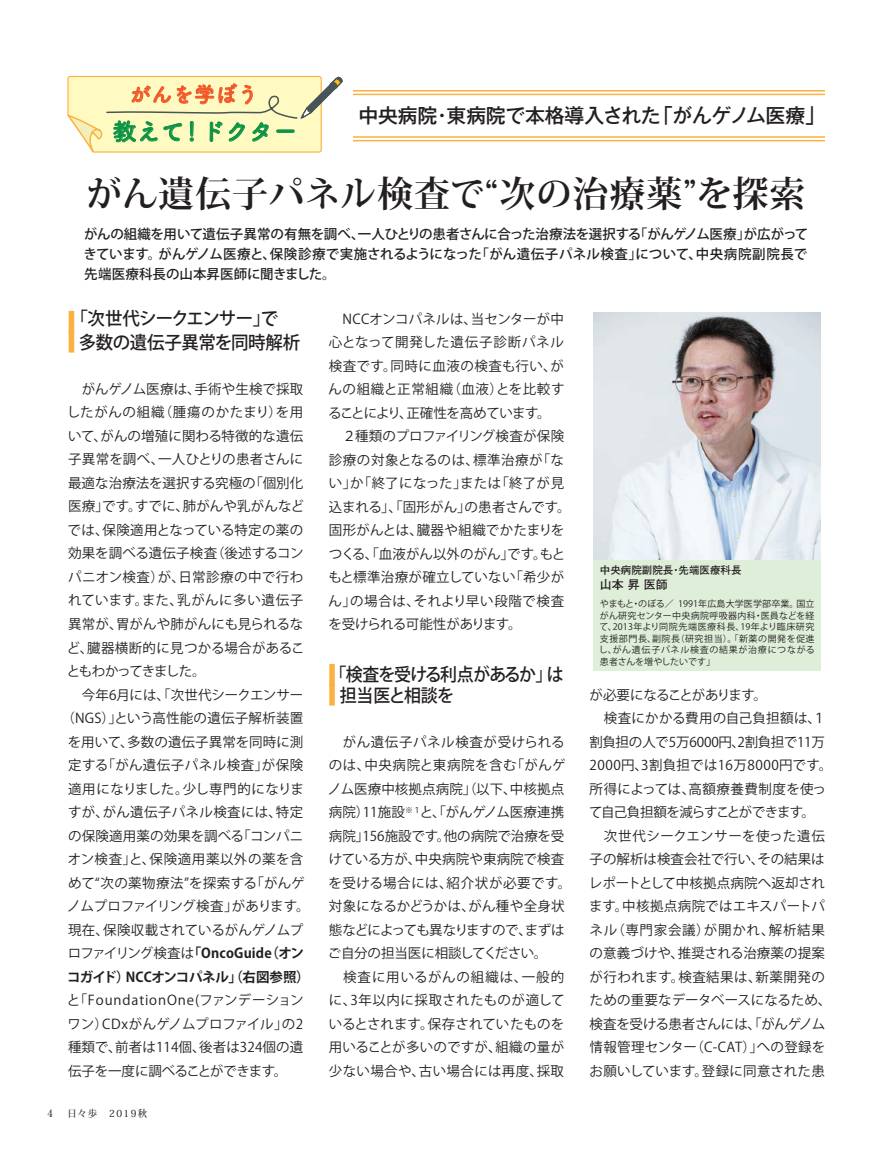
<style>
.page{position:relative;width:893px;height:1149px;background:#fff}
.page>*{position:absolute;margin:0;border:0;box-sizing:border-box;transform-origin:0 0}
.t1{font:700 36px "Koz Min Pro";letter-spacing:.015em;color:#231f20}
.t2{font:700 24px "Tsuku A Rd Gothic";color:#0d9344}
.t3{font:700 21px "Tsuku A Rd Gothic";letter-spacing:.025em;color:#f15929}
.t4{font:500 19.8px "Gothic MB101 Pr 5";letter-spacing:-.01em;color:#231f20}
.t5{font:500 18px "Koz Go Pro";letter-spacing:-.035em;color:#231f20}
.t6{font:500 18px "Koz Go Pro";letter-spacing:-.065em;color:#231f20;scale:.94 1}
.t7{font:500 18px "Koz Go Pro";letter-spacing:-.035em;color:#231f20;scale:.94 1}
.t8{font:13.5px/23.5px "Koz Go Pro";letter-spacing:.01em;color:#231f20}
.t9{font:500 13.5px/19.8px "Koz Go Pro";letter-spacing:.005em;color:#231f20;text-align:justify}
.t10{font:13.5px "Koz Go Pro";letter-spacing:-.01em;color:#231f20}
.t11{font:13.5px "Koz Go Pro";letter-spacing:.03em;color:#231f20}
.t12{font:13.5px "Koz Go Pro";letter-spacing:.035em;color:#231f20}
.t13{font:700 13.5px "Koz Go Pro";color:#231f20}
.t14{font:700 13.5px "Koz Go Pro";letter-spacing:-.03em;color:#231f20}
.t15{font:13.5px "Koz Go Pro";letter-spacing:-.025em;color:#231f20}
.t16{font:13.5px "Koz Go Pro";letter-spacing:.055em;color:#231f20}
.t17{font:13.5px "Koz Go Pro";letter-spacing:.04em;color:#231f20}
.t18{font:13.5px "Koz Go Pro";letter-spacing:.045em;color:#231f20}
.t19{font:13.5px "Koz Go Pro";letter-spacing:-.08em;color:#231f20}
.t20{font:700 12px "Futo Go B101 Pro";color:#231f20}
.t21{font:11.1px "Century";color:#231f20;scale:.95 1}
.t22{font:700 10.5px "Futo Go B101 Pro";color:#231f20}
.t23{font:500 9.75px "Koz Min Pro";letter-spacing:.15em;color:#231f20;scale:.95 1}
.t24{font:9px/11.6px "Koz Go Pro";letter-spacing:.06em;color:#231f20;text-align:justify}
.s1{font-size:27px;color:#fbb03f}
.s2{font-weight:400}
</style>
<div class="page">
<hr style="left:353px;top:94px;width:472px;height:1px;background:#fbb03f">
<hr style="left:353px;top:90px;width:472px;height:1px;background:#fbb03f">
<hr style="left:353px;top:136px;width:472px;height:2px;background:#fbb03f">
<hr style="left:353px;top:140px;width:472px;height:1px;background:#fbb03f">
<svg style="left:67px;top:75px;width:275px;height:78px;background:#efe9b6"></svg>
<img style="left:594px;top:312px;width:227px;height:248px">
<div style="left:594px;top:560px;width:227px;height:110px;background:#deeed9"></div>
<h3 class="t3" style="left:130px;top:78px;width:130px">がんを学ぼう</h3>
<h2 class="t2" style="left:113px;top:113px;width:186px">教えて！ドクター</h2>
<h3 class="t4" style="left:358px;top:99px;width:468px">中央病院・東病院で本格導入された「がんゲノム医療」</h3>
<h1 class="t1" style="left:86px;top:167px;width:721px">がん遺伝子パネル検査で“次の治療薬”を探索</h1>
<p class="t9" style="left:84px;top:224px;width:726px">がんの組織を用いて遺伝子異常の有無を調べ、一人ひとりの患者さんに合った治療法を選択する「がんゲノム医療」が広がってきています。がんゲノム医療と、保険診療で実施されるようになった「がん遺伝子パネル検査」について、中央病院副院長で先端医療科長の山本昇医師に聞きました。</p>
<h3 class="t5" style="left:68px;top:307px;width:212px"><span class="s1">■</span>「次世代シークエンサー」で</h3>
<h3 class="t5" style="left:68px;top:330px;width:234px"><span class="s1">■</span> 多数の遺伝子異常を同時解析</h3>
<p class="t8" style="left:68px;top:377px;width:237px">　がんゲノム医療は、手術や生検で採取</p>
<p class="t16" style="left:67px;top:403px;width:238px">したがんの組織（腫瘍のかたまり）を用</p>
<p class="t8" style="left:68px;top:424px;width:237px">いて、がんの増殖に関わる特徴的な遺伝</p>
<p class="t8" style="left:68px;top:448px;width:237px">子異常を調べ、一人ひとりの患者さんに</p>
<p class="t8" style="left:68px;top:471px;width:237px">最適な治療法を選択する究極の「個別化</p>
<p class="t8" style="left:68px;top:495px;width:238px">医療」です。すでに、肺がんや乳がんなど</p>
<p class="t8" style="left:68px;top:518px;width:237px">では、保険適用となっている特定の薬の</p>
<p class="t8" style="left:68px;top:542px;width:237px">効果を調べる遺伝子検査（後述するコン</p>
<p class="t17" style="left:68px;top:568px;width:237px">パニオン検査）が、日常診療の中で行わ</p>
<p class="t12" style="left:68px;top:591px;width:237px">れています。また、乳がんに多い遺伝子</p>
<p class="t8" style="left:68px;top:612px;width:237px">異常が、胃がんや肺がんにも見られるな</p>
<p class="t8" style="left:67px;top:636px;width:239px">ど、臓器横断的に見つかる場合があるこ</p>
<p class="t19" style="left:67px;top:662px;width:140px">ともわかってきました。</p>
<p class="t10" style="left:68px;top:685px;width:237px">　今年6月には、「次世代シークエンサー</p>
<p class="t8" style="left:62px;top:706px;width:243px">（NGS）」という高性能の遺伝子解析装置</p>
<p class="t8" style="left:68px;top:730px;width:237px">を用いて、多数の遺伝子異常を同時に測</p>
<p class="t12" style="left:68px;top:756px;width:237px">定する「がん遺伝子パネル検査」が保険</p>
<p class="t8" style="left:68px;top:777px;width:237px">適用になりました。少し専門的になりま</p>
<p class="t11" style="left:68px;top:803px;width:237px">すが、がん遺伝子パネル検査には、特定</p>
<p class="t8" style="left:68px;top:824px;width:237px">の保険適用薬の効果を調べる「コンパニ</p>
<p class="t18" style="left:68px;top:850px;width:237px">オン検査」と、保険適用薬以外の薬を含</p>
<p class="t11" style="left:68px;top:873px;width:238px">めて“次の薬物療法”を探索する「がんゲ</p>
<p class="t15" style="left:67px;top:897px;width:244px">ノムプロファイリング検査」があります。</p>
<p class="t10" style="left:68px;top:920px;width:237px">現在、保険収載されているがんゲノムプ</p>
<p class="t13" style="left:68px;top:944px;width:238px"><span class="s2">ロファイリング検査は</span>「OncoGuide（オン</p>
<p class="t14" style="left:67px;top:967px;width:244px">コガイド）NCCオンコパネル」（右図参照）</p>
<p class="t8" style="left:67px;top:988px;width:238px;text-align:justify">と「FoundationOne(ファンデーションワン）CDxがんゲノムプロファイル」の2種類で、前者は114個、後者は324個の遺伝子を一度に調べることができます。</p>
<p class="t21" style="left:47px;top:1103px;width:8px">4</p>
<p class="t23" style="left:68px;top:1105px;width:85px">日々歩　2019秋</p>
<p class="t8" style="left:328px;top:307px;width:244px">　NCCオンコパネルは、当センターが中心となって開発した遺伝子診断パネル検査です。同時に血液の検査も行い、がんの組織と正常組織（血液）とを比較することにより、正確性を高めています。<br>　２種類のプロファイリング検査が保険診療の対象となるのは、標準治療が「ない」か「終了になった」または「終了が見込まれる」、「固形がん」の患者さんです。固形がんとは、臓器や組織でかたまりをつくる、「血液がん以外のがん」です。もともと標準治療が確立していない「希少がん」の場合は、それより早い段階で検査を受けられる可能性があります。</p>
<h3 class="t6" style="left:329px;top:662px;width:251px"><span class="s1">■</span>「検査を受ける利点があるか」は</h3>
<h3 class="t7" style="left:329px;top:683px;width:135px"><span class="s1">■</span> 担当医と相談を</h3>
<p class="t8" style="left:328px;top:730px;width:245px;text-indent:15px">がん遺伝子パネル検査が受けられるのは、中央病院と東病院を含む「がんゲノム医療中核拠点病院」（以下、中核拠点病院）11施設<sup>※１</sup>と、「がんゲノム医療連携病院」156施設です。他の病院で治療を受けている方が、中央病院や東病院で検査を受ける場合には、紹介状が必要です。対象になるかどうかは、がん種や全身状態などによっても異なりますので、まずはご自分の担当医に相談してください。<br>　検査に用いるがんの組織は、一般的に、3年以内に採取されたものが適しているとされます。保存されていたものを用いることが多いのですが、組織の量が少ない場合や、古い場合には再度、採取</p>
<p class="t22" style="left:600px;top:561px;width:143px">中央病院副院長・先端医療科長</p>
<p class="t20" style="left:600px;top:574px;width:69px">山本 昇 医師</p>
<p class="t24" style="left:599px;top:598px;width:217px">やまもと・のぼる／ 1991年広島大学医学部卒業。国立がん研究センター中央病院呼吸器内科・医員などを経て、2013年より同院先端医療科長、19年より臨床研究支援部門長、副院長（研究担当）。「新薬の開発を促進し、がん遺伝子パネル検査の結果が治療につながる患者さんを増やしたいです」</p>
<p class="t8" style="left:589px;top:683px;width:245px">が必要になることがあります。<br>　検査にかかる費用の自己負担額は、１割負担の人で5万6000円、2割負担で11万<br>2000円、3割負担では16万8000円です。所得によっては、高額療養費制度を使って自己負担額を減らすことができます。<br>　次世代シークエンサーを使った遺伝子の解析は検査会社で行い、その結果はレポートとして中核拠点病院へ返却されます。中核拠点病院ではエキスパートパネル（専門家会議）が開かれ、解析結果の意義づけや、推奨される治療薬の提案が行われます。検査結果は、新薬開発のための重要なデータベースになるため、検査を受ける患者さんには、「がんゲノム情報管理センター（C-CAT）」への登録をお願いしています。登録に同意された患</p>
</div>
